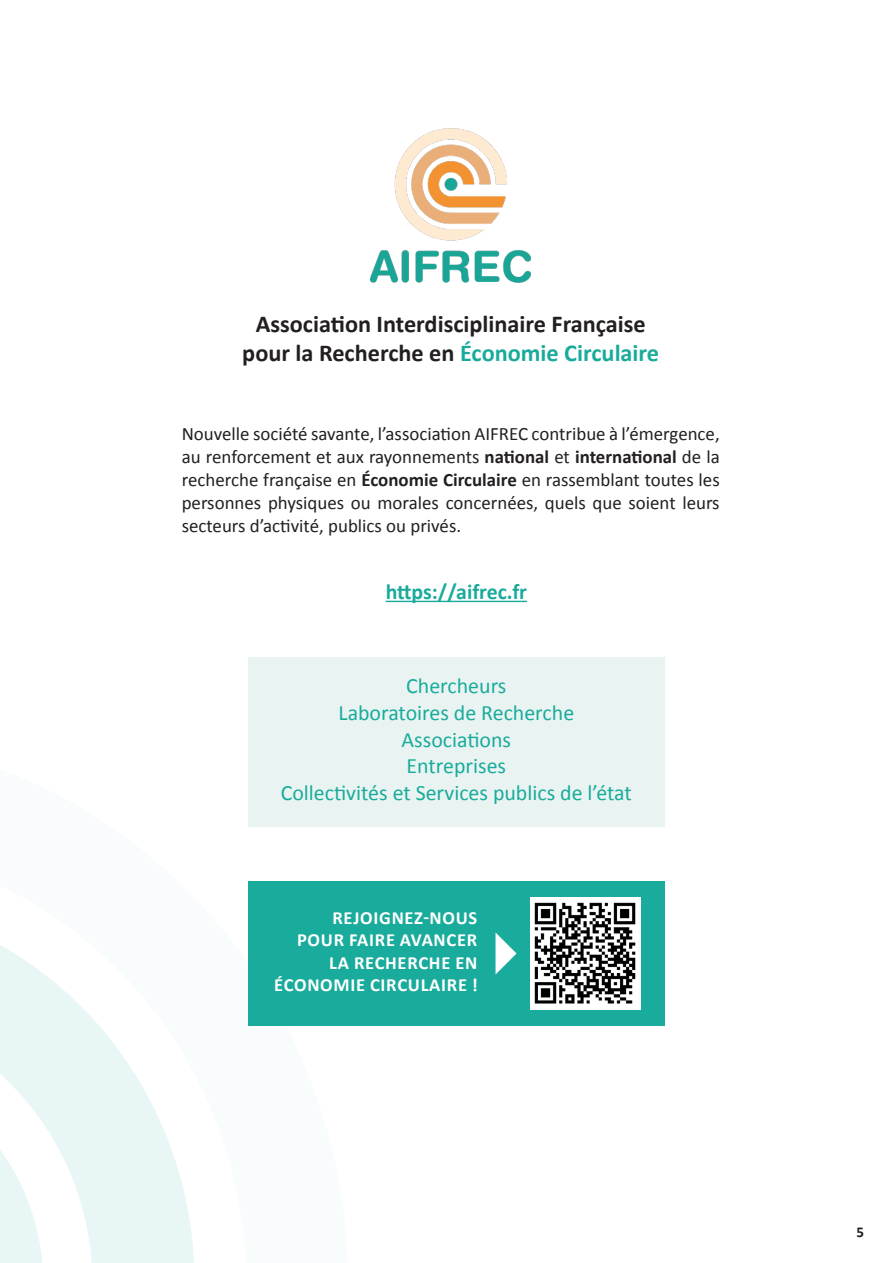
<style>
.page{position:relative;width:893px;height:1263px;background:#fff}
.page>*{position:absolute;margin:0;border:0;box-sizing:border-box;transform-origin:0 0}
.t1{font:700 24.3px "Calibri";color:#231f20}
.t2{font:700 24.3px "Calibri";color:#19ab9b}
.t3{font:21.9px "Calibri";color:#19ab9b}
.t4{font:700 21.9px "Calibri";color:#19ab9b}
.t5{font:18.9px/23px "Calibri";color:#231f20;text-align:justify}
.t6{font:700 18.6px/22.5px "Calibri";letter-spacing:.04em;color:#fff;text-align:right}
.t7{font:700 15px "Calibri";color:#231f20}
.s1{color:#231f20}
.s2{font-weight:700}
</style>
<div class="page">
<div style="left:248px;top:657px;width:417px;height:169px;background:#e9f4f2"></div>
<svg style="left:0;top:826px;width:348px;height:437px"></svg>
<img style="left:371px;top:128px;width:160px;height:155px">
<hr style="left:386px;top:601px;width:141px;height:1px;background:#19ab9b">
<div style="left:248px;top:881px;width:417px;height:144px;background:#19ab9b"></div>
<img style="left:531px;top:898px;width:110px;height:111px">
<svg style="left:495px;top:932px;width:22px;height:42px"></svg>
<p class="t1" style="left:256px;top:306px;width:392px">Association Interdisciplinaire Française</p>
<p class="t2" style="left:242px;top:336px;width:418px"><span class="s1">pour la Recherche en</span> Économie Circulaire</p>
<p class="t5" style="left:182px;top:421px;width:540px">Nouvelle société savante, l’association AIFREC contribue à l’émergence, au renforcement et aux rayonnements <span class="s2">national</span> et <span class="s2">international</span> de la recherche française en <span class="s2">Économie Circulaire</span> en rassemblant toutes les personnes physiques ou morales concernées, quels que soient leurs secteurs d’activité, publics ou privés.</p>
<p class="t4" style="left:386px;top:576px;width:143px">https://aifrec.fr</p>
<p class="t3" style="left:406px;top:671px;width:102px">Chercheurs</p>
<p class="t3" style="left:338px;top:697px;width:237px">Laboratoires de Recherche</p>
<p class="t3" style="left:402px;top:724px;width:111px">Associations</p>
<p class="t3" style="left:407px;top:751px;width:101px">Entreprises</p>
<p class="t3" style="left:281px;top:778px;width:353px">Collectivités et Services publics de l’état</p>
<p class="t6" style="left:274px;top:906px;width:205px">REJOIGNEZ-NOUS<br>POUR FAIRE AVANCER<br>LA RECHERCHE EN<br>ÉCONOMIE CIRCULAIRE !</p>
<p class="t7" style="left:856px;top:1221px;width:9px">5</p>
</div>
